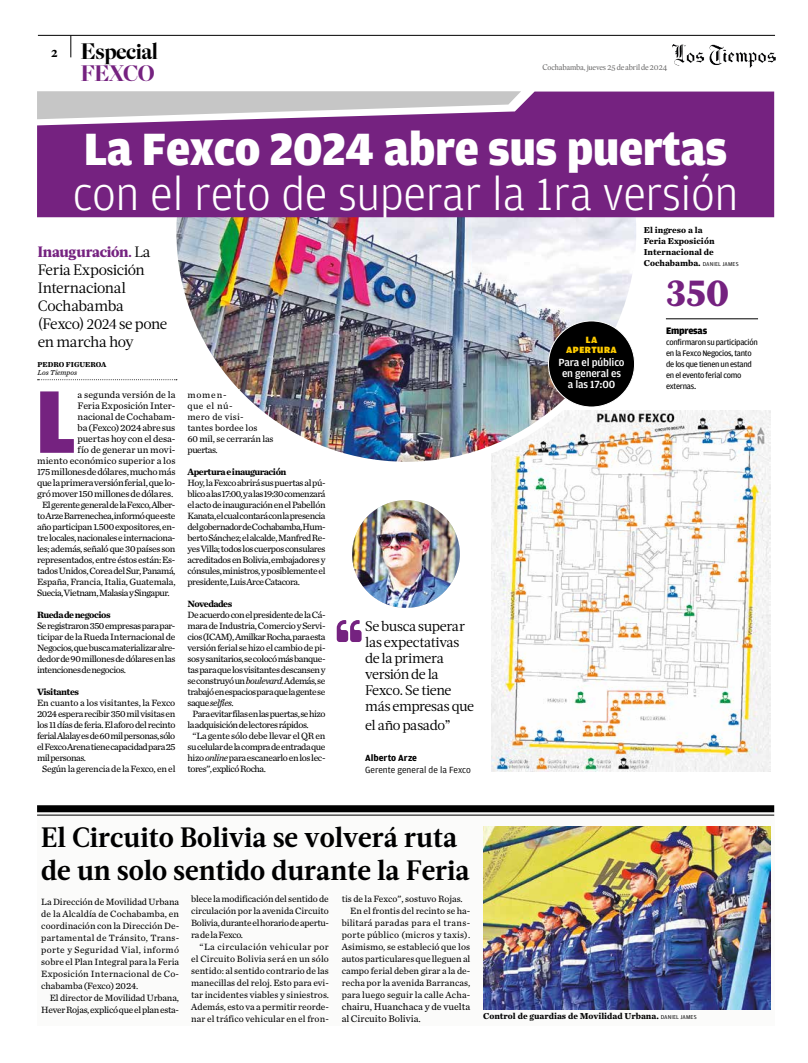
<style>
.page{position:relative;width:808px;height:1063px;background:#fff}
.page>*{position:absolute;margin:0;border:0;box-sizing:border-box;transform-origin:0 0}
.t1{font:900 94.3px "Amplitude Cond";color:#752280}
.t2{font:300 48px "Amplitude";letter-spacing:-.01em;color:#fff}
.t3{font:900 48px "Amplitude";letter-spacing:-.01em;color:#fff}
.t4{font:800 39px "Acta";color:#752280}
.t5{font:700 28px/33px "Acta";color:#000}
.t6{font:700 22px/22px "Eudald Fine";letter-spacing:-.025em;color:#000;text-align:right}
.t7{font:15px/18px "Acta";letter-spacing:-.025em;color:#000}
.t8{font:14px/16px "Acta";letter-spacing:-.025em;color:#000}
.t9{font:500 11px/11px "Amplitude";letter-spacing:-.015em;color:#fff;text-align:center}
.t10{font:10px/12px "Chronicle Text G2";letter-spacing:.005em;color:#000}
.t11{font:900 10px "Amplitude";letter-spacing:-.025em;color:#000}
.t12{font:9.8px/11px "Chronicle Text G2";letter-spacing:-.015em;color:#000;text-align:right}
.t13{font:900 9.6px/9.6px "Amplitude";letter-spacing:.05em;color:#fc0;text-align:center}
.t14{font:9.5px/11px "Chronicle Text G2";letter-spacing:-.035em;color:#000;text-align:justify}
.t15{font:9.5px/11px "Chronicle Text G2";color:#000}
.t16{font:700 9.5px "Chronicle Text G2";letter-spacing:-.05em;color:#000}
.t17{font:9.5px "Chronicle Text G2";letter-spacing:.01em;color:#000}
.t18{font:9.5px "Chronicle Text G2";letter-spacing:-.01em;color:#000}
.t19{font:9.5px "Chronicle Text G2";letter-spacing:.04em;color:#000}
.t20{font:9.5px "Chronicle Text G2";letter-spacing:.025em;color:#000}
.t21{font:9.5px "Chronicle Text G2";letter-spacing:.005em;color:#000}
.t22{font:9.5px "Chronicle Text G2";letter-spacing:.015em;color:#000}
.t23{font:9.5px "Amplitude";letter-spacing:-.005em;color:#000}
.t24{font:italic 9.5px "Chronicle Text G2";letter-spacing:-.05em;color:#000}
.t25{font:700 9.5px "Amplitude";letter-spacing:.005em;color:#000}
.t26{font:700 9px/11px "Chronicle Text G2";color:#000}
.t27{font:8.5px/11px "Amplitude";letter-spacing:-.035em;color:#000}
.t28{font:8px "Eudald Headline";letter-spacing:-.02em;color:#646363}
.t29{font:700 7.5px "Chronicle Text G2";color:#000}
.t30{font:italic 7.5px "Chronicle Text G2";color:#000}
.s1{font-family:"Eudald Headline";font-size:12px}
.s2{color:#752280}
.s3{font-weight:800;color:#752280}
.s4{font-style:italic}
.s5{font-style:normal}
.s6{font-family:"Amplitude";font-weight:400;font-size:6px}
</style>
<div class="page">
<img style="left:492px;top:410px;width:278px;height:362px">
<img style="left:165px;top:217px;width:482px;height:256px">
<svg style="left:38px;top:379px;width:139px;height:1px"></svg>
<svg style="left:37px;top:91px;width:484px;height:1px"></svg>
<svg style="left:37px;top:92px;width:737px;height:125px;background:#823a8b"></svg>
<div style="left:548px;top:321px;width:86px;height:86px;background:#000;border-radius:50%"></div>
<div style="left:37px;top:805px;width:737px;height:221px;background:#fbfbfa"></div>
<hr style="left:37px;top:815px;width:737px;height:1px;background:#000">
<div style="left:37px;top:805px;width:737px;height:7px;background:#000"></div>
<img style="left:483px;top:826px;width:288px;height:183px">
<hr style="left:666px;top:319px;width:92px;height:1px;background:#000">
<svg style="left:337px;top:620px;width:25px;height:22px"></svg>
<img style="left:352px;top:500px;width:108px;height:108px;border-radius:54px">
<hr style="left:38px;top:35px;width:737px;height:1px;background:#000">
<svg style="left:71px;top:35px;width:1px;height:22px"></svg>
<img style="left:673px;top:44px;width:102px;height:24px">
<h3 class="t6" style="left:51px;top:40px;width:108px"><span class="s1">2</span> Especial<br><span class="s2">FEXCO</span></h3>
<p class="t28" style="left:542px;top:63px;width:126px">Cochabamba, jueves 25 de abril de 2024</p>
<h2 class="t3" style="left:84px;top:122px;width:645px">La Fexco 2024 abre sus puertas</h2>
<h2 class="t2" style="left:73px;top:167px;width:667px">con el reto de superar la 1ra versión</h2>
<h3 class="t7" style="left:38px;top:242px;width:131px"><span class="s3">Inauguración.</span> La<br>Feria Exposición<br>Internacional<br>Cochabamba (Fexco) 2024 se pone en marcha hoy</h3>
<p class="t29" style="left:38px;top:358px;width:70px">PEDRO FIGUEROA</p>
<p class="t30" style="left:38px;top:367px;width:41px">Los Tiempos</p>
<p class="t12" style="left:37px;top:389px;width:140px">a segunda versión de la<br>Feria Exposición Inter-<br>nacional de Cochabam-<br>ba (Fexco) 2024 abre sus<br>puertas hoy con el desa-<br>fío de generar un movi-<br>miento económico superior a los<br>175 millones de dólares, mucho más que la primera versión ferial, que lo&shy;gró mover 150 millones de dólares.</p>
<p class="t14" style="left:37px;top:499px;width:140px;text-indent:5px">El gerente general de la Fexco, Alber&shy;to Arze Barrenechea, informó que este año participan 1.500 expositores, en&shy;tre locales, nacionales e internaciona&shy;les; además, señaló que 30 países son representados, entre éstos están: Es&shy;tados Unidos, Corea del Sur, Panamá, España, Francia, Italia, Guatemala, Suecia, Vietnam, Malasia y Singapur.</p>
<p class="t16" style="left:37px;top:607px;width:75px">Rueda de negocios</p>
<p class="t14" style="left:37px;top:620px;width:140px">Se registraron 350 empresas para par&shy;ticipar de la Rueda Internacional de Negocios, que busca materializar alre&shy;dedor de 90 millones de dólares en las intenciones de negocios.</p>
<p class="t16" style="left:37px;top:684px;width:43px">Visitantes</p>
<p class="t18" style="left:37px;top:695px;width:140px">En cuanto a los visitantes, la Fexco</p>
<p class="t14" style="left:37px;top:708px;width:140px">2024 espera recibir 350 mil visitas en</p>
<p class="t14" style="left:37px;top:719px;width:140px">los 11 días de feria. El aforo del recinto</p>
<p class="t14" style="left:37px;top:730px;width:140px">ferial Alalay es de 60 mil personas, sólo</p>
<p class="t14" style="left:37px;top:741px;width:140px">el Fexco Arena tiene capacidad para 25</p>
<p class="t14" style="left:37px;top:752px;width:50px">mil personas.</p>
<p class="t14" style="left:42px;top:763px;width:135px">Según la gerencia de la Fexco, en el</p>
<h1 class="t1" style="left:37px;top:370px;width:40px">L</h1>
<p class="t15" style="left:188px;top:389px;width:87px">momen-<br>que el nú-<br>mero de visi-<br>tantes bordee los<br>60 mil, se cerrarán las puertas.</p>
<p class="t16" style="left:188px;top:464px;width:100px">Apertura e inauguración</p>
<p class="t14" style="left:188px;top:477px;width:140px">Hoy, la Fexco abrirá sus puertas al pú&shy;blico a las 17:00, y a las 19:30 comenzará el acto de inauguración en el Pabellón Kanata, el cual contará con la presencia del gobernador de Cochabamba, Hum&shy;berto Sánchez; el alcalde, Manfred Re&shy;yes Villa; todos los cuerpos consulares acreditados en Bolivia, embajadores y cónsules, ministros, y posiblemente el presidente, Luis Arce Catacora.</p>
<p class="t16" style="left:188px;top:596px;width:46px">Novedades</p>
<p class="t14" style="left:188px;top:609px;width:140px">De acuerdo con el presidente de la Cá-</p>
<p class="t14" style="left:188px;top:620px;width:140px">mara de Industria, Comercio y Servi-</p>
<p class="t14" style="left:188px;top:631px;width:139px">cios (ICAM), Amilkar Rocha, para esta</p>
<p class="t14" style="left:188px;top:642px;width:140px">versión ferial se hizo el cambio de pi-</p>
<p class="t14" style="left:188px;top:653px;width:140px">sos y sanitarios, se colocó más banque-</p>
<p class="t14" style="left:188px;top:664px;width:140px">tas para que los visitantes descansen y</p>
<p class="t14" style="left:188px;top:675px;width:139px">se construyó un <span class="s4">boulevard</span>. Además, se</p>
<p class="t14" style="left:188px;top:686px;width:139px">trabajó en espacios para que la gente se</p>
<p class="t24" style="left:188px;top:695px;width:48px"><span class="s5">saque</span> selfies<span class="s5">.</span></p>
<p class="t14" style="left:193px;top:708px;width:134px">Para evitar filas en las puertas, se hizo</p>
<p class="t14" style="left:188px;top:719px;width:123px">la adquisición de lectores rápidos.</p>
<p class="t14" style="left:193px;top:730px;width:135px">“La gente sólo debe llevar el QR en</p>
<p class="t14" style="left:188px;top:741px;width:139px">su celular de la compra de entrada que</p>
<p class="t14" style="left:188px;top:752px;width:139px">hizo <span class="s4">online</span> para escanearlo en los lec-</p>
<p class="t14" style="left:188px;top:763px;width:80px">tores”, explicó Rocha.</p>
<h3 class="t8" style="left:365px;top:618px;width:111px">Se busca superar las expectativas de la primera versión de la<br>Fexco. Se tiene más empresas que</h3>
<h3 class="t8" style="left:365px;top:717px;width:87px">el año pasado”</h3>
<p class="t25" style="left:365px;top:752px;width:53px">Alberto Arze</p>
<p class="t23" style="left:365px;top:764px;width:107px">Gerente general de la Fexco</p>
<p class="t13" style="left:566px;top:335px;width:52px">LA<br>APERTURA</p>
<p class="t9" style="left:558px;top:357px;width:68px">Para el público en general es a las 17:00</p>
<p class="t26" style="left:644px;top:224px;width:96px">El ingreso a la<br>Feria Exposición<br>Internacional de<br>Cochabamba. <span class="s6">DANIEL JAMES</span></p>
<h3 class="t4" style="left:666px;top:269px;width:65px">350</h3>
<p class="t11" style="left:666px;top:325px;width:43px">Empresas</p>
<p class="t27" style="left:666px;top:337px;width:93px">confirmaron su participación en la Fexco Negocios, tanto de los que tienen un estand en el evento ferial como externas.</p>
<h3 class="t5" style="left:41px;top:821px;width:430px">El Circuito Bolivia se volverá ruta de un solo sentido durante la Feria</h3>
<p class="t14" style="left:41px;top:895px;width:139px;line-height:12px">La Dirección de Movilidad Urbana de la Alcaldía de Cochabamba, en coordinación con la Dirección De&shy;partamental de Tránsito, Trans&shy;porte y Seguridad Vial, informó sobre el Plan Integral para la Feria Exposición Internacional de Co&shy;chabamba (Fexco) 2024.</p>
<p class="t14" style="left:41px;top:991px;width:139px;line-height:12px;text-align:right">El director de Movilidad Urbana,<br>Hever Rojas, explicó que el plan esta-</p>
<p class="t15" style="left:342px;top:892px;width:123px">tis de la Fexco”, sostuvo Rojas.</p>
<p class="t15" style="left:350px;top:904px;width:122px">En el frontis del recinto se ha-</p>
<p class="t19" style="left:342px;top:915px;width:130px">bilitará paradas para el trans-</p>
<p class="t20" style="left:342px;top:927px;width:130px">porte público (micros y taxis).</p>
<p class="t17" style="left:342px;top:939px;width:130px">Asimismo, se estableció que los</p>
<p class="t15" style="left:342px;top:952px;width:130px">autos particulares que lleguen al</p>
<p class="t21" style="left:342px;top:963px;width:130px">campo ferial deben girar a la de-</p>
<p class="t17" style="left:342px;top:975px;width:130px">recha por la avenida Barrancas,</p>
<p class="t22" style="left:342px;top:987px;width:130px">para luego seguir la calle Acha-</p>
<p class="t10" style="left:342px;top:1000px;width:130px">chairu, Huanchaca y de vuelta al Circuito Bolivia.</p>
<p class="t26" style="left:483px;top:1010px;width:215px">Control de guardias de Movilidad Urbana. <span class="s6">DANIEL JAMES</span></p>
<p class="t14" style="left:191px;top:893px;width:139px;line-height:12px">blece la modificación del sentido de circulación por la avenida Circuito Bolivia, durante el horario de apertu&shy;ra de la Fexco.</p>
<p class="t14" style="left:191px;top:941px;width:139px;line-height:12px;text-indent:9px">“La circulación vehicular por el Circuito Bolivia será en un sólo sentido: al sentido contrario de las manecillas del reloj. Esto para evi&shy;tar incidentes viables y siniestros.<br>Además, esto va a permitir reorde&shy;nar el tráfico vehicular en el fron-</p>
</div>
